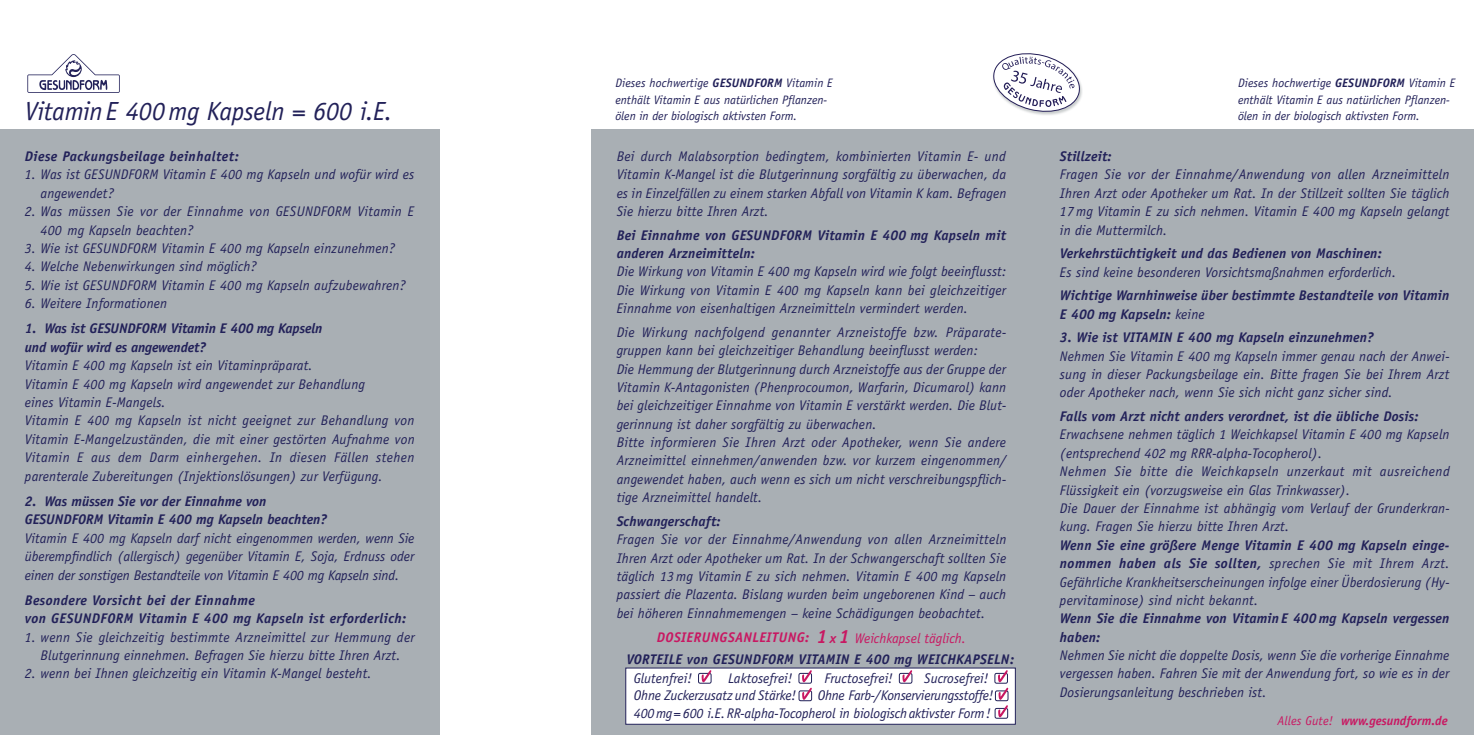
<style>
.page{position:relative;width:1474px;height:735px;background:#fff}
.page>*{position:absolute;margin:0;border:0;box-sizing:border-box;transform-origin:0 0}
.t1{font:italic 26.25px "Officina Sans";letter-spacing:-.01em;color:#222159}
.t2{font:italic 14px/18.4px "Officina Sans";letter-spacing:.01em;color:#222159;text-align:justify}
.t3{font:italic 700 14px/18.4px "Officina Sans";letter-spacing:.01em;color:#222159}
.t4{font:italic 14px/17.5px "Officina Sans";letter-spacing:-.01em;color:#222159;text-align:right}
.t5{font:italic 700 14px/18.4px "Officina Sans";letter-spacing:.03em;color:#222159}
.t6{font:italic 700 14px/18.4px "Officina Sans";letter-spacing:-.01em;color:#222159}
.t7{font:italic 700 14px "Officina Sans";letter-spacing:.03em;color:#c81862}
.t8{font:italic 700 12.78px "Officina Sans";color:#c81862}
.t9{font:italic 12.25px/16.4px "Officina Sans";color:#222159}
.s1{font-weight:700}
.s2{font-size:12.6px}
.s3{font-size:19.25px}
.s4{font-weight:400}
</style>
<div class="page">
<div style="left:0;top:129px;width:439px;height:605px;background:#a9afb4"></div>
<div style="left:591px;top:129px;width:882px;height:605px;background:#a9afb4"></div>
<div style="left:625px;top:667px;width:390px;height:57px;background:#fff"></div>
<div style="left:698px;top:672px;width:13px;height:11px;border:1px solid #222159;border-radius:2px"></div>
<svg style="left:701px;top:670px;width:10px;height:12px"></svg>
<div style="left:798px;top:672px;width:14px;height:11px;border:1px solid #222159;border-radius:2px"></div>
<div style="left:898px;top:672px;width:14px;height:11px;border:1px solid #222159;border-radius:2px"></div>
<svg style="left:902px;top:670px;width:10px;height:12px"></svg>
<div style="left:994px;top:672px;width:13px;height:11px;border:1px solid #222159;border-radius:2px"></div>
<div style="left:798px;top:690px;width:14px;height:10px;border:1px solid #222159;border-radius:2px"></div>
<svg style="left:802px;top:670px;width:10px;height:29px"></svg>
<div style="left:994px;top:690px;width:14px;height:10px;border:1px solid #222159;border-radius:2px"></div>
<div style="left:994px;top:707px;width:14px;height:11px;border:1px solid #222159;border-radius:2px"></div>
<svg style="left:998px;top:670px;width:10px;height:47px"></svg>
<svg style="left:27px;top:54px;width:93px;height:39px"></svg>
<svg style="left:993px;top:53px;width:89px;height:62px"></svg>
<h1 class="t1" style="left:25px;top:96px;width:369px">VitaminE 400mg Kapseln = 600 i.E.</h1>
<p class="t5" style="left:25px;top:147px;width:215px">Diese Packungsbeilage beinhaltet:</p>
<p class="t2" style="left:41px;top:165px;width:375px;text-indent:-16px">1. Was ist GESUNDFORM Vitamin E 400 mg Kapseln und wofür wird es angewendet?</p>
<p class="t2" style="left:41px;top:202px;width:375px;text-indent:-16px">2. Was müssen Sie vor der Einnahme von GESUNDFORM Vitamin E<br>400 mg Kapseln beachten?</p>
<p class="t2" style="left:25px;top:239px;width:372px">3. Wie ist GESUNDFORM Vitamin E 400 mg Kapseln einzunehmen?</p>
<p class="t2" style="left:25px;top:257px;width:234px">4. Welche Nebenwirkungen sind möglich?</p>
<p class="t2" style="left:25px;top:275px;width:383px">5. Wie ist GESUNDFORM Vitamin E 400 mg Kapseln aufzubewahren?</p>
<p class="t2" style="left:25px;top:294px;width:144px">6. Weitere Informationen</p>
<p class="t6" style="left:25px;top:319px;width:299px">1. Was ist GESUNDFORM Vitamin E 400 mg Kapseln und wofür wird es angewendet?</p>
<p class="t2" style="left:25px;top:356px;width:391px;text-align:left">Vitamin E 400 mg Kapseln ist ein Vitaminpräparat.<br>Vitamin E 400 mg Kapseln wird angewendet zur Behandlung<br>eines Vitamin E-Mangels.<br>Vitamin E 400 mg Kapseln ist nicht geeignet zur Behandlung von Vitamin E-Mangelzuständen, die mit einer gestörten Aufnahme von Vitamin E aus dem Darm einhergehen. In diesen Fällen stehen parenterale Zubereitungen (Injektionslösungen) zur Verfügung.</p>
<p class="t3" style="left:25px;top:491px;width:304px">2. Was müssen Sie vor der Einnahme von<br>GESUNDFORM Vitamin E 400 mg Kapseln beachten?</p>
<p class="t2" style="left:25px;top:528px;width:391px">Vitamin E 400 mg Kapseln darf nicht eingenommen werden, wenn Sie überempfindlich (allergisch) gegenüber Vitamin E, Soja, Erdnuss oder einen der sonstigen Bestandteile von Vitamin E 400 mg Kapseln sind.</p>
<p class="t5" style="left:25px;top:590px;width:383px">Besondere Vorsicht bei der Einnahme<br>von GESUNDFORM Vitamin E 400 mg Kapseln ist erforderlich:</p>
<p class="t2" style="left:25px;top:627px;width:391px;text-align:center">1. wenn Sie gleichzeitig bestimmte Arzneimittel zur Hemmung der<br>Blutgerinnung einnehmen. Befragen Sie hierzu bitte Ihren Arzt.</p>
<p class="t2" style="left:25px;top:664px;width:348px">2. wenn bei Ihnen gleichzeitig ein Vitamin K-Mangel besteht.</p>
<p class="t9" style="left:615px;top:75px;width:219px">Dieses hochwertige <span class="s1">GESUNDFORM</span> Vitamin E enthält Vitamin E aus natürlichen Pflanzen&shy;ölen in der biologisch aktivsten Form<span class="s2">.</span></p>
<p class="t9" style="left:1237px;top:75px;width:219px">Dieses hochwertige <span class="s1">GESUNDFORM</span> Vitamin E enthält Vitamin E aus natürlichen Pflanzen&shy;ölen in der biologisch aktivsten Form<span class="s2">.</span></p>
<p class="t2" style="left:616px;top:147px;width:391px">Bei durch Malabsorption bedingtem, kombinierten Vitamin E- und Vitamin K-Mangel ist die Blutgerinnung sorgfältig zu überwachen, da es in Einzelfällen zu einem starken Abfall von Vitamin K kam. Befragen Sie hierzu bitte Ihren Arzt.</p>
<p class="t3" style="left:616px;top:225px;width:391px">Bei Einnahme von GESUNDFORM Vitamin E 400 mg Kapseln mit anderen Arzneimitteln:</p>
<p class="t2" style="left:616px;top:262px;width:391px">Die Wirkung von Vitamin E 400 mg Kapseln wird wie folgt beeinflusst:<br>Die Wirkung von Vitamin E 400 mg Kapseln kann bei gleichzeitiger Einnahme von eisenhaltigen Arzneimitteln vermindert werden.</p>
<p class="t2" style="left:616px;top:323px;width:391px;text-align:left">Die Wirkung nachfolgend genannter Arzneistoffe bzw. Präparate&shy;gruppen kann bei gleichzeitiger Behandlung beeinflusst werden:<br>Die Hemmung der Blutgerinnung durch Arzneistoffe aus der Gruppe der Vitamin K-Antagonisten (Phenprocoumon, Warfarin, Dicumarol) kann bei gleichzeitiger Einnahme von Vitamin E verstärkt werden. Die Blut&shy;gerinnung ist daher sorgfältig zu überwachen.<br>Bitte informieren Sie Ihren Arzt oder Apotheker, wenn Sie andere Arzneimittel einnehmen/anwenden bzw. vor kurzem eingenommen/ angewendet haben, auch wenn es sich um nicht verschreibungspflich&shy;tige Arzneimittel handelt.</p>
<p class="t3" style="left:616px;top:511px;width:106px">Schwangerschaft:</p>
<p class="t2" style="left:616px;top:530px;width:391px">Fragen Sie vor der Einnahme/Anwendung von allen Arzneimitteln Ihren Arzt oder Apotheker um Rat. In der Schwangerschaft sollten Sie täglich 13 mg Vitamin E zu sich nehmen. Vitamin E 400 mg Kapseln passiert die Plazenta. Bislang wurden beim ungeborenen Kind – auch bei höheren Einnahmemengen – keine Schädigungen beobachtet.</p>
<p class="t7" style="left:657px;top:628px;width:310px">DOSIERUNGSANLEITUNG: <span class="s3">1</span> x<span class="s3">1</span> <span class="s4">Weichkapsel täglich.</span></p>
<p class="t3" style="left:626px;top:650px;width:389px">VORTEILE von GESUNDFORM VITAMIN E 400 mg WEICHKAPSELN:</p>
<p class="t2" style="left:634px;top:668px;width:60px">Glutenfrei!</p>
<p class="t2" style="left:728px;top:668px;width:66px">Laktosefrei!</p>
<p class="t2" style="left:824px;top:668px;width:70px">Fructosefrei!</p>
<p class="t2" style="left:924px;top:668px;width:66px">Sucrosefrei!</p>
<p class="t4" style="left:634px;top:686px;width:164px">Ohne Zuckerzusatz und Stärke!</p>
<p class="t4" style="left:634px;top:686px;width:361px">Ohne Farb-/Konservierungsstoffe!<br>400mg= 600 i.E.RR-alpha-Tocopherol in biologischaktivster Form!</p>
<p class="t3" style="left:1059px;top:147px;width:53px">Stillzeit:</p>
<p class="t2" style="left:1059px;top:165px;width:391px">Fragen Sie vor der Einnahme/Anwendung von allen Arzneimitteln Ihren Arzt oder Apotheker um Rat. In der Stillzeit sollten Sie täglich 17 mg Vitamin E zu sich nehmen. Vitamin E 400 mg Kapseln gelangt in die Muttermilch.</p>
<p class="t3" style="left:1059px;top:244px;width:323px">Verkehrstüchtigkeit und das Bedienen von Maschinen:</p>
<p class="t2" style="left:1059px;top:262px;width:338px">Es sind keine besonderen Vorsichtsmaßnahmen erforderlich.</p>
<p class="t3" style="left:1059px;top:286px;width:391px">Wichtige Warnhinweise über bestimmte Bestandteile von Vitamin<br>E 400 mg Kapseln: <span class="s4">keine</span></p>
<p class="t3" style="left:1059px;top:328px;width:315px">3. Wie ist VITAMIN E 400 mg Kapseln einzunehmen?</p>
<p class="t2" style="left:1059px;top:346px;width:391px">Nehmen Sie Vitamin E 400 mg Kapseln immer genau nach der Anwei&shy;sung in dieser Packungsbeilage ein. Bitte fragen Sie bei Ihrem Arzt oder Apotheker nach, wenn Sie sich nicht ganz sicher sind.</p>
<p class="t3" style="left:1059px;top:407px;width:360px">Falls vom Arzt nicht anders verordnet, ist die übliche Dosis:</p>
<p class="t2" style="left:1059px;top:425px;width:391px;text-align:left">Erwachsene nehmen täglich 1 Weichkapsel Vitamin E 400 mg Kapseln (entsprechend 402 mg RRR-alpha-Tocopherol).<br>Nehmen Sie bitte die Weichkapseln unzerkaut mit ausreichend Flüssigkeit ein (vorzugsweise ein Glas Trinkwasser).<br>Die Dauer der Einnahme ist abhängig vom Verlauf der Grunderkran&shy;kung. Fragen Sie hierzu bitte Ihren Arzt.</p>
<p class="t2" style="left:1059px;top:535px;width:391px"><span class="s1">Wenn Sie eine größere Menge Vitamin E 400 mg Kapseln einge&shy;nommen haben als Sie sollten,</span> sprechen Sie mit Ihrem Arzt.<br>Gefährliche Krankheitserscheinungen infolge einer Überdosierung (Hy&shy;pervitaminose) sind nicht bekannt.</p>
<p class="t3" style="left:1059px;top:609px;width:391px">Wenn Sie die Einnahme von Vitamin E 400mg Kapseln vergessen haben:</p>
<p class="t2" style="left:1059px;top:645px;width:391px">Nehmen Sie nicht die doppelte Dosis, wenn Sie die vorherige Einnahme vergessen haben. Fahren Sie mit der Anwendung fort, so wie es in der Dosierungsanleitung beschrieben ist.</p>
<p class="t8" style="left:1277px;top:712px;width:172px"><span class="s4">Alles Gute!</span> www.gesundform.de</p>
</div>
